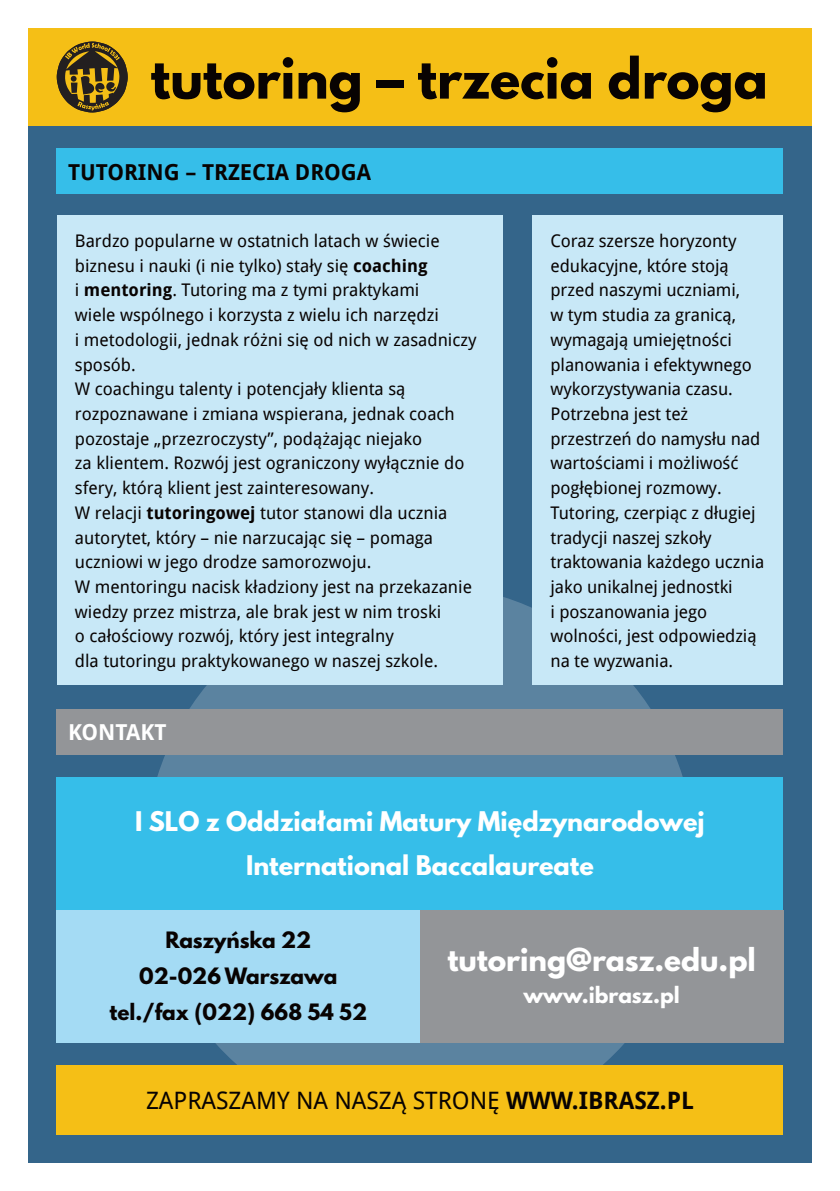
<style>
.page{position:relative;width:840px;height:1191px;background:#fff}
.page>*{position:absolute;margin:0;border:0;box-sizing:border-box;transform-origin:0 0}
.head{font:700 50px "League Spartan";color:#080302}
.t1{font:700 28px "League Spartan";color:#fff}
.t2{font:700 24px "League Spartan";color:#fff}
.odsylacz_na_strone{font:24px "Droid Sans";color:#080302}
.przemioty_tytuly{font:700 22px "Droid Sans";color:#080302}
.przemioty_tytuly-2{font:700 22px "Droid Sans";color:#fff}
.t3{font:700 20px "League Spartan";color:#080302}
.t4{font:700 20px "League Spartan";color:#fff}
.przedmioty{font:17.4px/24.8px "Droid Sans";color:#080302}
.s1{font-weight:700}
</style>
<div class="page">
<div style="left:28px;top:126px;width:783px;height:1036px;background:#34658a"></div>
<div style="left:145px;top:584px;width:550px;height:550px;background:#5b83a0;border-radius:50%"></div>
<div style="left:28px;top:28px;width:783px;height:98px;background:#f5bf16"></div>
<svg style="left:57px;top:42px;width:71px;height:70px"></svg>
<div style="left:57px;top:777px;width:725px;height:133px;background:#36bee9"></div>
<div style="left:57px;top:910px;width:363px;height:132px;background:#a4dbf4"></div>
<div style="left:420px;top:910px;width:362px;height:132px;background:#939598"></div>
<div style="left:57px;top:215px;width:445px;height:470px;background:#c8e8f7"></div>
<div style="left:532px;top:215px;width:250px;height:470px;background:#c8e8f7"></div>
<div style="left:57px;top:148px;width:725px;height:46px;background:#36bee9"></div>
<div style="left:57px;top:709px;width:725px;height:45px;background:#939598"></div>
<div style="left:57px;top:1065px;width:725px;height:69px;background:#f5bf16"></div>
<p class="head" style="left:150px;top:39px;width:618px">tutoring – trzecia droga</p>
<p class="przemioty_tytuly" style="left:68px;top:157px;width:304px">TUTORING – TRZECIA DROGA</p>
<p class="przedmioty" style="left:75px;top:228px;width:403px">Bardzo popularne w ostatnich latach w świecie biznesu i nauki (i nie tylko) stały się <span class="s1">coaching<br></span>i <span class="s1">mentoring</span>. Tutoring ma z tymi praktykami<br>wiele wspólnego i korzysta z wielu ich narzędzi<br>i metodologii, jednak różni się od nich w zasadniczy sposób.</p>
<p class="przedmioty" style="left:75px;top:376px;width:391px">W coachingu talenty i potencjały klienta są rozpoznawane i zmiana wspierana, jednak coach pozostaje „przezroczysty”, podążając niejako<br>za klientem. Rozwój jest ograniczony wyłącznie do sfery, którą klient jest zainteresowany.</p>
<p class="przedmioty" style="left:75px;top:500px;width:374px">W relacji <span class="s1">tutoringowej</span> tutor stanowi dla ucznia autorytet, który – nie narzucając się – pomaga uczniowi w jego drodze samorozwoju.</p>
<p class="przedmioty" style="left:75px;top:574px;width:398px">W mentoringu nacisk kładziony jest na przekazanie wiedzy przez mistrza, ale brak jest w nim troski<br>o całościowy rozwój, który jest integralny<br>dla tutoringu praktykowanego w naszej szkole.</p>
<p class="przemioty_tytuly-2" style="left:68px;top:718px;width:100px">KONTAKT</p>
<p class="przedmioty" style="left:550px;top:228px;width:215px">Coraz szersze horyzonty edukacyjne, które stoją przed naszymi uczniami,<br>w tym studia za granicą, wymagają umiejętności planowania i efektywnego wykorzystywania czasu.<br>Potrzebna jest też przestrzeń do namysłu nad wartościami i możliwość pogłębionej rozmowy.<br>Tutoring, czerpiąc z długiej tradycji naszej szkoły traktowania każdego ucznia jako unikalnej jednostki<br>i poszanowania jego wolności, jest odpowiedzią na te wyzwania.</p>
<p class="t2" style="left:135px;top:802px;width:570px">I SLO z Oddziałami Matury Międzynarodowej</p>
<p class="t2" style="left:246px;top:846px;width:349px">International Baccalaureate</p>
<p class="t3" style="left:165px;top:924px;width:147px">Raszyńska 22</p>
<p class="t3" style="left:139px;top:960px;width:199px">02-026 Warszawa</p>
<p class="t3" style="left:110px;top:996px;width:259px">tel./fax (022) 668 54 52</p>
<p class="t1" style="left:447px;top:937px;width:310px">tutoring@rasz.edu.pl</p>
<p class="t4" style="left:523px;top:979px;width:157px">www.ibrasz.pl</p>
<p class="odsylacz_na_strone" style="left:146px;top:1085px;width:549px">ZAPRASZAMY NA NASZĄ STRONĘ <span class="s1">WWW.IBRASZ.PL</span></p>
</div>
